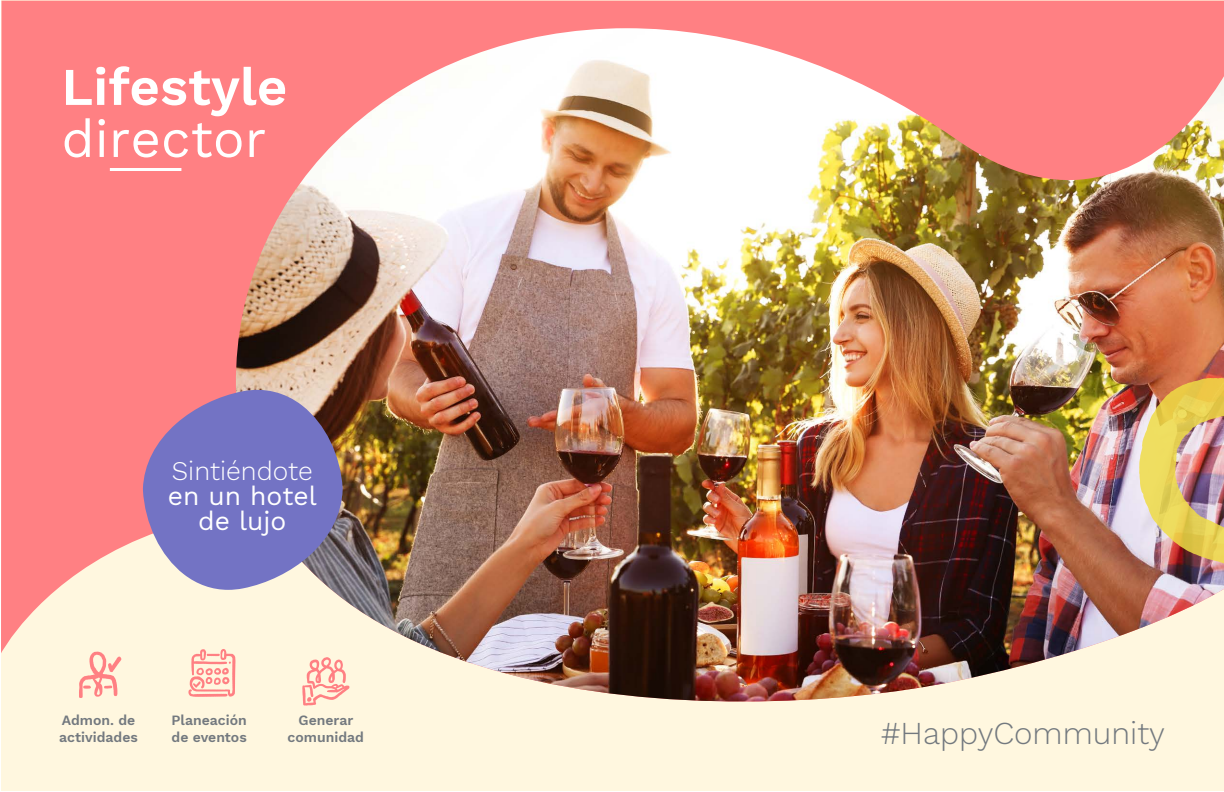
<style>
.page{position:relative;width:1224px;height:792px;background:#fff}
.page>*{position:absolute;margin:0;border:0;box-sizing:border-box;transform-origin:0 0}
.t1{font:600 53px "Work Sans";color:#fff}
.t2{font:53px "Work Sans";color:#fff}
.t3{font:300 31.4px "Work Sans";color:#73797f}
.t4{font:26.5px/25.1px "Work Sans";color:#fff;text-align:center}
.t5{font:300 26.5px "Work Sans";color:#fff}
.t6{font:600 14px/16.8px "Work Sans";color:#73797f}
</style>
<div class="page">
<div style="left:2px;top:1px;width:1222px;height:790px;background:#fff7df"></div>
<svg style="left:1px;top:1px;width:232px;height:714px;fill:#ff8083"></svg>
<div style="left:233px;top:0;width:991px;height:387px;background:#ff8083"></div>
<img style="left:234px;top:28px;width:990px;height:674px">
<img style="left:1139px;top:378px;width:85px;height:189px">
<svg style="left:143px;top:387px;width:200px;height:203px;background:#8d7fb9"></svg>
<hr style="left:110px;top:168px;width:71px;height:3px;background:#fff">
<svg style="left:188px;top:649px;width:48px;height:48px"></svg>
<svg style="left:79px;top:652px;width:42px;height:46px"></svg>
<svg style="left:302px;top:657px;width:48px;height:49px"></svg>
<h1 class="t1" style="left:61px;top:47px;width:228px">Lifestyle</h1>
<h1 class="t2" style="left:61px;top:99px;width:206px">director</h1>
<h3 class="t5" style="left:172px;top:451px;width:143px">Sintiéndote</h3>
<h3 class="t4" style="left:168px;top:483px;width:151px">en un hotel de lujo</h3>
<p class="t6" style="left:172px;top:711px;width:77px">Planeación de eventos</p>
<p class="t6" style="left:59px;top:711px;width:80px">Admon. de actividades</p>
<p class="t6" style="left:288px;top:711px;width:78px;text-align:center">Generar comunidad</p>
<h2 class="t3" style="left:881px;top:710px;width:286px">#HappyCommunity</h2>
</div>
